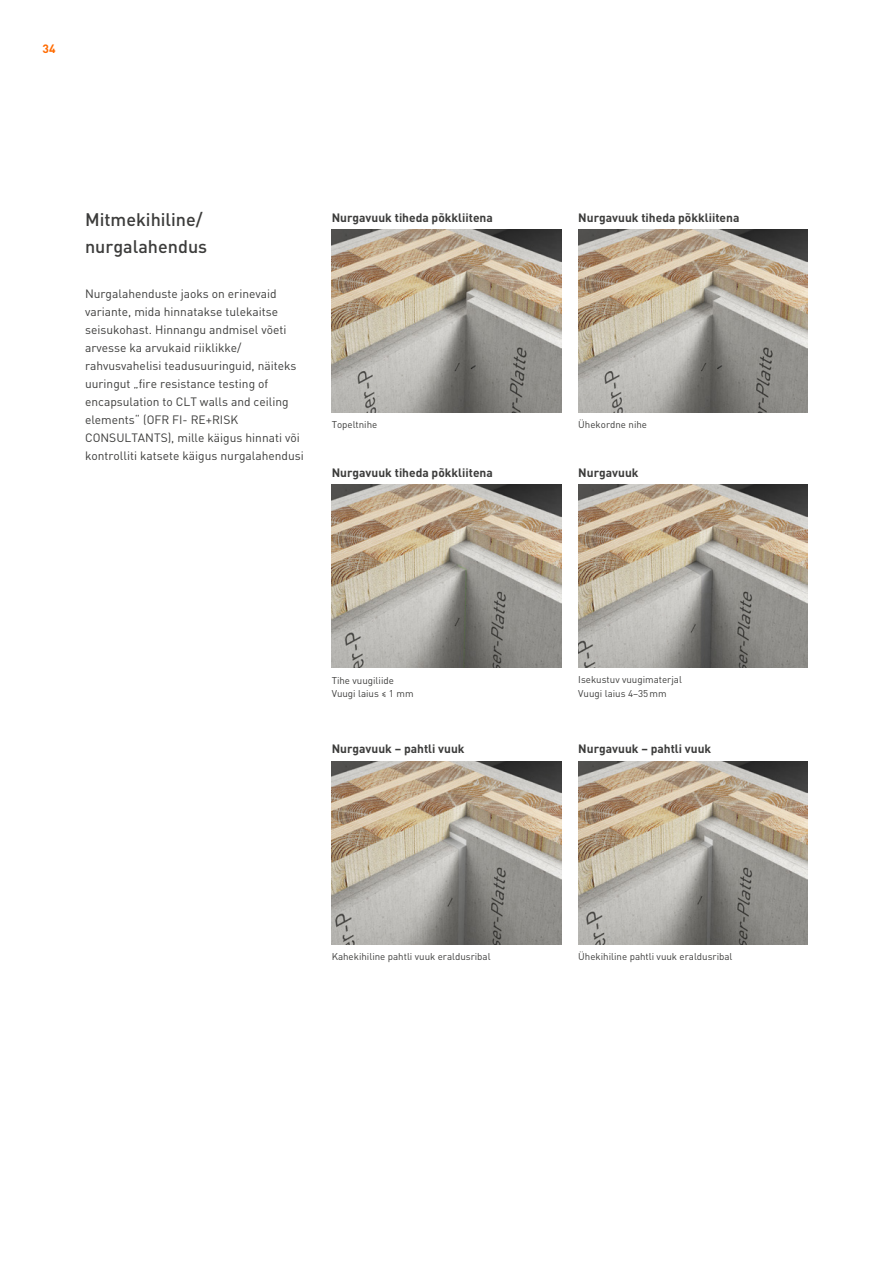
<style>
.page{position:relative;width:893px;height:1263px;background:#fff}
.page>*{position:absolute;margin:0;border:0;box-sizing:border-box;transform-origin:0 0}
.t1{font:500 18px/27px "DIN Pro";color:#3c3c3b}
.t2{font:12px/18px "DIN Pro";color:#3c3c3b}
.t3{font:700 12px "DIN Pro";color:#3c3c3b}
.t4{font:700 12px "DIN Pro";color:#ff6b00}
.t5{font:9.75px/13.5px "DIN Pro";color:#3c3c3b}
</style>
<div class="page">
<img style="left:332px;top:485px;width:229px;height:183px">
<img style="left:332px;top:761px;width:229px;height:183px">
<img style="left:578px;top:485px;width:230px;height:183px">
<img style="left:578px;top:761px;width:230px;height:183px">
<img style="left:332px;top:230px;width:229px;height:182px">
<img style="left:578px;top:230px;width:230px;height:182px">
<p class="t4" style="left:43px;top:40px;width:15px">34</p>
<h1 class="t1" style="left:85px;top:206px;width:124px">Mitmekihiline/ nurgalahendus</h1>
<p class="t2" style="left:85px;top:284px;width:220px">Nurgalahenduste jaoks on erinevaid variante, mida hinnatakse tulekaitse seisukohast. Hinnangu andmisel võeti arvesse ka arvukaid riiklikke/ rahvusvahelisi teadusuuringuid, näiteks uuringut „fire resistance testing of encapsulation to CLT walls and ceiling elements“ (OFR FI- RE+RISK CONSULTANTS), mille käigus hinnati või kontrolliti katsete käigus nurgalahendusi</p>
<p class="t3" style="left:332px;top:209px;width:163px">Nurgavuuk tiheda põkkliitena</p>
<p class="t3" style="left:578px;top:209px;width:163px">Nurgavuuk tiheda põkkliitena</p>
<p class="t5" style="left:332px;top:418px;width:47px">Topeltnihe</p>
<p class="t5" style="left:578px;top:418px;width:70px">Ühekordne nihe</p>
<p class="t3" style="left:332px;top:464px;width:163px">Nurgavuuk tiheda põkkliitena</p>
<p class="t3" style="left:578px;top:464px;width:62px">Nurgavuuk</p>
<p class="t5" style="left:332px;top:673px;width:83px">Tihe vuugiliide<br>Vuugi laius ≤ 1 mm</p>
<p class="t5" style="left:578px;top:672px;width:105px">Isekustuv vuugimaterjal<br>Vuugi laius 4–35 mm</p>
<p class="t3" style="left:332px;top:741px;width:134px">Nurgavuuk – pahtli vuuk</p>
<p class="t3" style="left:578px;top:741px;width:134px">Nurgavuuk – pahtli vuuk</p>
<p class="t5" style="left:332px;top:949px;width:160px">Kahekihiline pahtli vuuk eraldusribal</p>
<p class="t5" style="left:578px;top:949px;width:156px">Ühekihiline pahtli vuuk eraldusribal</p>
</div>
